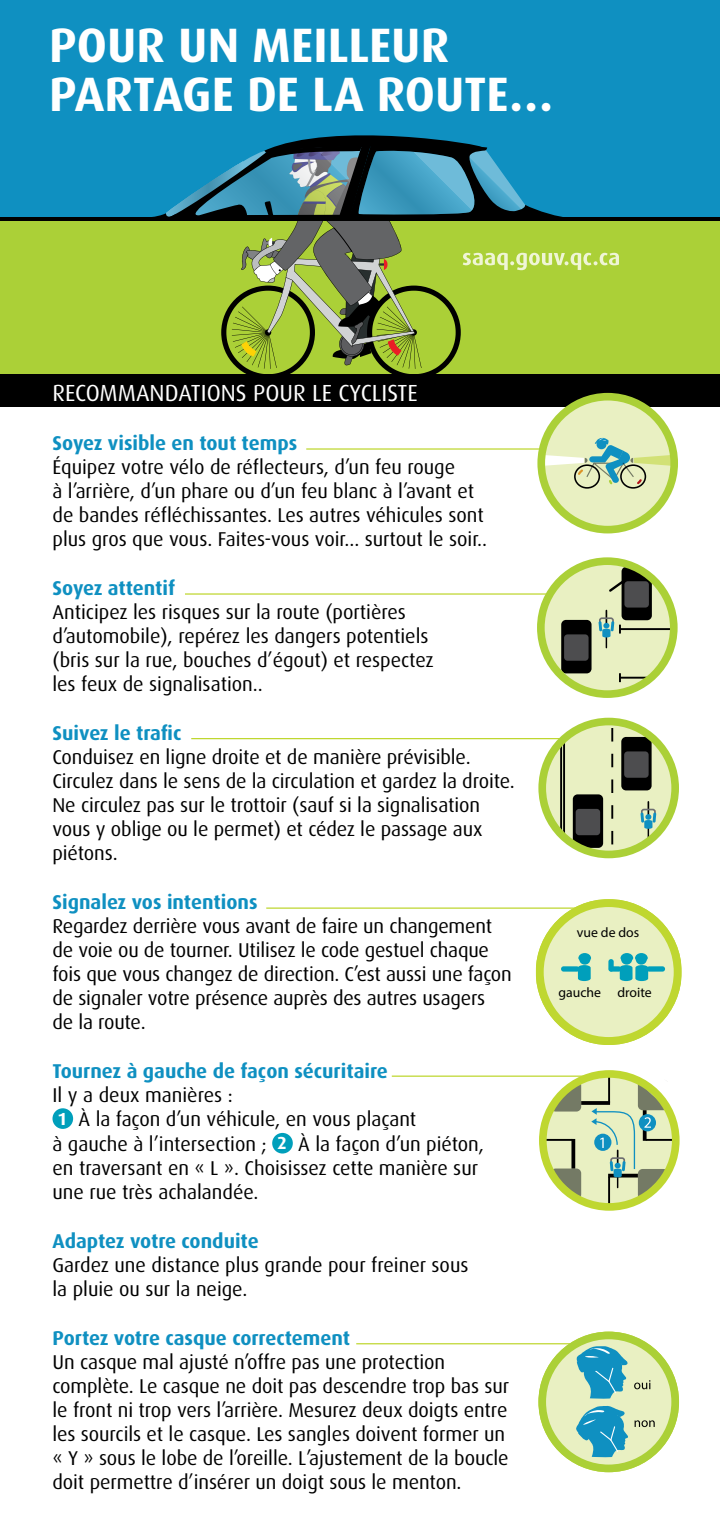
<style>
.page{position:relative;width:720px;height:1530px;background:#fff}
.page>*{position:absolute;margin:0;border:0;box-sizing:border-box;transform-origin:0 0}
.t1{font:700 48.25px/49.2px "Dax";color:#fff}
.t2{font:23.25px "Dax";color:#fff}
.Texte_courant{font:20px/24px "Dax";letter-spacing:-.005em;color:#000}
.t3{font:700 20px "Dax";color:#0f90c1}
.t4{font:700 17.5px "Dax";color:#fff}
.t5{font:13.75px "Myriad Pro";color:#000}
</style>
<div class="page">
<hr style="left:356px;top:1343px;width:256px;height:1px;background:#bfd730">
<svg style="left:0;top:0;width:720px;height:374px;background:#369f9c"></svg>
<svg style="left:143px;top:120px;width:476px;height:254px;background:#6ca063"></svg>
<hr style="left:266px;top:908px;width:347px;height:1px;background:#bfd730">
<hr style="left:191px;top:738px;width:383px;height:1px;background:#bfd730">
<hr style="left:185px;top:593px;width:368px;height:2px;background:#bfd730">
<hr style="left:306px;top:448px;width:238px;height:2px;background:#bfd730">
<div style="left:0;top:374px;width:720px;height:33px;background:#000"></div>
<div style="left:52px;top:1108px;width:21px;height:21px;background:#009fbb;border-radius:50%"></div>
<div style="left:272px;top:1133px;width:21px;height:21px;background:#009fbb;border-radius:50%"></div>
<svg style="left:535px;top:392px;width:143px;height:142px"></svg>
<svg style="left:534px;top:557px;width:144px;height:141px"></svg>
<svg style="left:536px;top:717px;width:143px;height:142px"></svg>
<svg style="left:536px;top:899px;width:146px;height:146px"></svg>
<svg style="left:531px;top:1070px;width:149px;height:141px"></svg>
<svg style="left:536px;top:1331px;width:143px;height:142px"></svg>
<hr style="left:392px;top:1076px;width:215px;height:1px;background:#bfd730">
<h1 class="t1" style="left:49px;top:21px;width:506px">POUR UN MEILLEUR<br>PARTAGE DE LA ROUTE…</h1>
<h2 class="t2" style="left:52px;top:380px;width:367px">RECOMMANDATIONS POUR LE CYCLISTE</h2>
<h3 class="t3" style="left:52px;top:432px;width:246px">Soyez visible en tout temps</h3>
<p class="Texte_courant" style="left:52px;top:455px;width:436px">Équipez votre vélo de réflecteurs, d’un feu rouge<br>à l’arrière, d’un phare ou d’un feu blanc à l’avant et de bandes réfléchissantes. Les autres véhicules sont plus gros que vous. Faites-vous voir... surtout le soir..</p>
<h3 class="t3" style="left:52px;top:577px;width:124px">Soyez attentif</h3>
<p class="Texte_courant" style="left:52px;top:600px;width:383px">Anticipez les risques sur la route (portières d’automobile), repérez les dangers potentiels (bris sur la rue, bouches d’égout) et respectez les feux de signalisation..</p>
<h3 class="t3" style="left:52px;top:722px;width:130px">Suivez le trafic</h3>
<p class="Texte_courant" style="left:52px;top:745px;width:464px">Conduisez en ligne droite et de manière prévisible.<br>Circulez dans le sens de la circulation et gardez la droite.<br>Ne circulez pas sur le trottoir (sauf si la signalisation vous y oblige ou le permet) et cédez le passage aux piétons.</p>
<h3 class="t3" style="left:52px;top:891px;width:207px">Signalez vos intentions</h3>
<p class="Texte_courant" style="left:52px;top:914px;width:461px">Regardez derrière vous avant de faire un changement de voie ou de tourner. Utilisez le code gestuel chaque fois que vous changez de direction. C’est aussi une façon de signaler votre présence auprès des autres usagers<br>de la route.</p>
<h3 class="t3" style="left:52px;top:1060px;width:337px">Tournez à gauche de façon sécuritaire</h3>
<p class="Texte_courant" style="left:52px;top:1083px;width:182px">Il y a deux manières :</p>
<p class="t4" style="left:58px;top:1109px;width:11px">1</p>
<p class="Texte_courant" style="left:52px;top:1107px;width:365px;line-height:24.8px;text-indent:26px">À la façon d’un véhicule, en vous plaçant à gauche à l’intersection ;</p>
<p class="Texte_courant" style="left:52px;top:1132px;width:433px;text-indent:246px">À la façon d’un piéton, en traversant en « L ». Choisissez cette manière sur une rue très achalandée.</p>
<h3 class="t3" style="left:52px;top:1230px;width:208px">Adaptez votre conduite</h3>
<p class="Texte_courant" style="left:52px;top:1253px;width:418px">Gardez une distance plus grande pour freiner sous la pluie ou sur la neige.</p>
<h3 class="t3" style="left:52px;top:1327px;width:299px">Portez votre casque correctement</h3>
<p class="Texte_courant" style="left:52px;top:1350px;width:458px">Un casque mal ajusté n’offre pas une protection complète. Le casque ne doit pas descendre trop bas sur le front ni trop vers l’arrière. Mesurez deux doigts entre les sourcils et le casque. Les sangles doivent former un « Y » sous le lobe de l’oreille. L’ajustement de la boucle doit permettre d’insérer un doigt sous le menton.</p>
<p class="t4" style="left:277px;top:1133px;width:11px">2</p>
<p class="t5" style="left:577px;top:924px;width:64px">vue de dos</p>
<p class="t5" style="left:558px;top:983px;width:95px">gauche droite</p>
</div>
